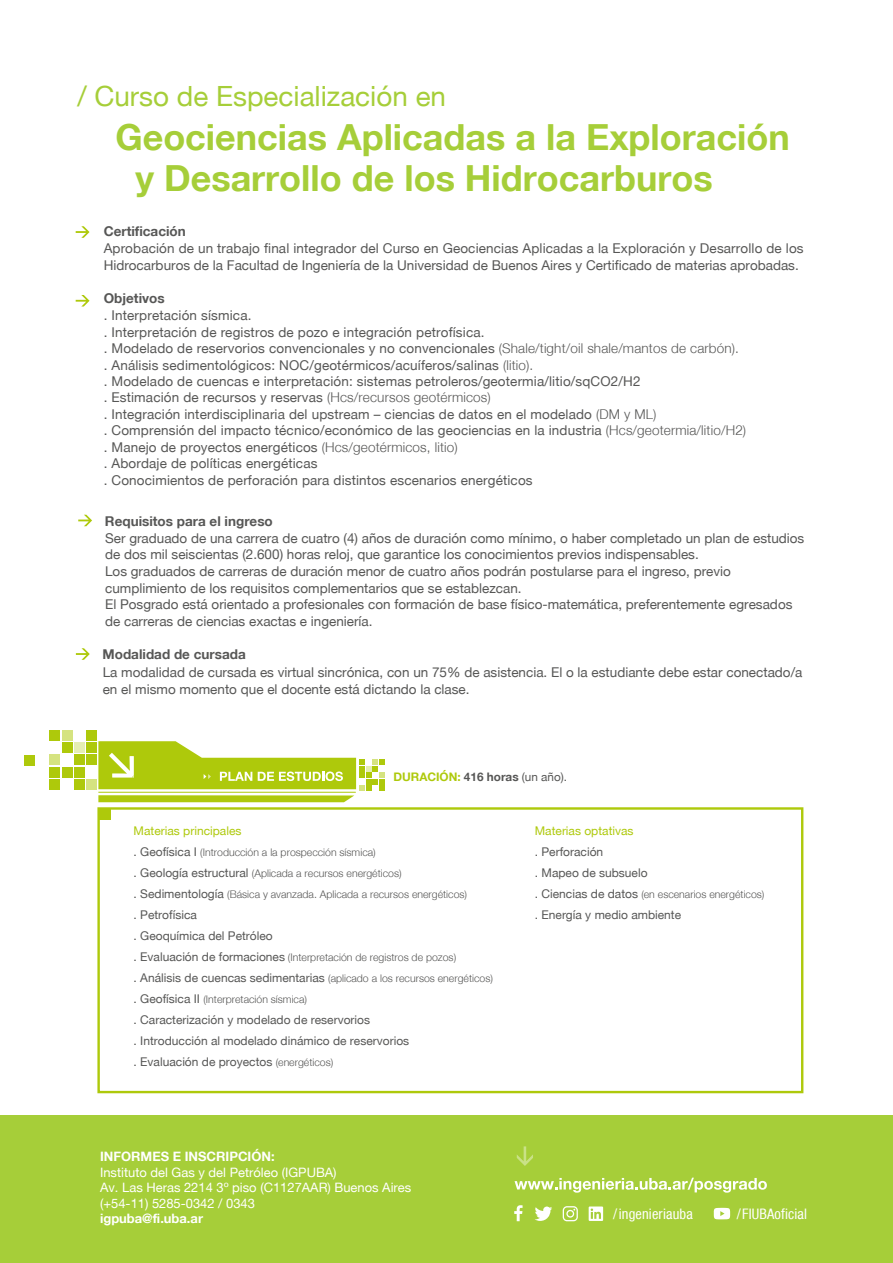
<style>
.page{position:relative;width:893px;height:1263px;background:#fff}
.page>*{position:absolute;margin:0;border:0;box-sizing:border-box;transform-origin:0 0}
.t1{font:700 36px/41.4px "Helvetica Neue";color:#a6ce39}
.t2{font:27.9px "Helvetica Neue";color:#a6ce39}
.t3{font:condensed 14.4px "Helvetica Neue";letter-spacing:.01em;color:#fff}
.t4{font:13.5px/16.5px "Helvetica Neue";color:#575756}
.t5{font:700 13.5px "Helvetica Neue";color:#575756}
.t6{font:12.9px/15.6px "Helvetica Neue";color:#fff}
.t7{font:700 12.9px "Helvetica Neue";color:#fff}
.t8{font:12px/21px "Helvetica Neue";color:#575756}
.t9{font:12px "Helvetica Neue";color:#aec90b}
.t10{font:700 11.7px "Helvetica Neue";color:#aec90b}
.t11{font:300 10.5px/21px "Helvetica Neue";color:#575756}
.s1{font-weight:300}
.s2{color:#575756}
.s3{font-weight:400;color:#575756}
.s4{font-weight:400;font-size:12px}
.s5{font-weight:300;font-size:10.5px}
</style>
<div class="page">
<div style="left:0;top:1115px;width:893px;height:148px;background:#a6ce39"></div>
<svg style="left:76px;top:226px;width:14px;height:12px"></svg>
<svg style="left:76px;top:295px;width:14px;height:11px"></svg>
<div style="left:97px;top:807px;width:706px;height:286px;border:2px solid #aec90b"></div>
<div style="left:99px;top:808px;width:12px;height:12px;background:#aec90b"></div>
<svg style="left:98px;top:741px;width:287px;height:61px"></svg>
<div style="left:50px;top:779px;width:10px;height:10px;background:#aec90b"></div>
<div style="left:50px;top:767px;width:10px;height:10px;background:#aec90b"></div>
<div style="left:50px;top:755px;width:10px;height:10px;background:#d5e380"></div>
<div style="left:50px;top:731px;width:10px;height:10px;background:#aec90b"></div>
<div style="left:86px;top:779px;width:11px;height:10px;background:#d5e380"></div>
<div style="left:86px;top:755px;width:11px;height:10px;background:#aec90b"></div>
<div style="left:86px;top:743px;width:11px;height:10px;background:#aec90b"></div>
<div style="left:86px;top:731px;width:11px;height:10px;background:#aec90b"></div>
<div style="left:74px;top:779px;width:10px;height:10px;background:#aec90b"></div>
<div style="left:74px;top:767px;width:10px;height:10px;background:#aec90b"></div>
<div style="left:74px;top:755px;width:10px;height:10px;background:#aec90b"></div>
<div style="left:74px;top:743px;width:10px;height:10px;background:#e5eeb3"></div>
<div style="left:62px;top:767px;width:10px;height:10px;background:#aec90b"></div>
<div style="left:62px;top:743px;width:10px;height:10px;background:#aec90b"></div>
<div style="left:62px;top:731px;width:10px;height:10px;background:#d5e380"></div>
<div style="left:24px;top:755px;width:11px;height:10px;background:#aec90b"></div>
<svg style="left:517px;top:1146px;width:16px;height:20px"></svg>
<svg style="left:515px;top:1178px;width:252px;height:15px"></svg>
<svg style="left:514px;top:1205px;width:9px;height:16px"></svg>
<svg style="left:535px;top:1206px;width:17px;height:15px"></svg>
<svg style="left:563px;top:1206px;width:15px;height:15px"></svg>
<svg style="left:589px;top:1206px;width:14px;height:15px"></svg>
<svg style="left:714px;top:1208px;width:16px;height:11px"></svg>
<svg style="left:78px;top:515px;width:14px;height:11px"></svg>
<svg style="left:76px;top:648px;width:14px;height:12px"></svg>
<h2 class="t2" style="left:77px;top:79px;width:370px">/ Curso de Especialización en</h2>
<h1 class="t1" style="left:135px;top:116px;width:656px;text-indent:-20px">Geociencias Aplicadas a la Exploración y Desarrollo de los Hidrocarburos</h1>
<p class="t5" style="left:104px;top:223px;width:84px">Certificación</p>
<p class="t4" style="left:104px;top:240px;width:701px;line-height:17.2px">Aprobación de un trabajo final integrador del Curso en Geociencias Aplicadas a la Exploración y Desarrollo de los<br>Hidrocarburos de la Facultad de Ingeniería de la Universidad de Buenos Aires y Certificado de materias aprobadas.</p>
<p class="t5" style="left:104px;top:290px;width:63px">Objetivos</p>
<p class="t4" style="left:104px;top:307px;width:644px">. Interpretación sísmica.<br>. Interpretación de registros de pozo e integración petrofísica.<br>. Modelado de reservorios convencionales y no convencionales <span class="s1">(Shale/tight/oil shale/mantos de carbón).<br></span>. Análisis sedimentológicos: NOC/geotérmicos/acuíferos/salinas <span class="s1">(litio).<br></span>. Modelado de cuencas e interpretación: sistemas petroleros/geotermia/litio/sqCO2/H2<br>. Estimación de recursos y reservas <span class="s1">(Hcs/recursos geotérmicos)<br></span>. Integración interdisciplinaria del upstream – ciencias de datos en el modelado <span class="s1">(DM y ML)<br></span>. Comprensión del impacto técnico/económico de las geociencias en la industria <span class="s1">(Hcs/geotermia/litio/H2) </span>. Manejo de proyectos energéticos <span class="s1">(Hcs/geotérmicos, litio)<br></span>. Abordaje de políticas energéticas<br>. Conocimientos de perforación para distintos escenarios energéticos</p>
<p class="t5" style="left:105px;top:513px;width:169px">Requisitos para el ingreso</p>
<p class="t4" style="left:105px;top:529px;width:701px">Ser graduado de una carrera de cuatro (4) años de duración como mínimo, o haber completado un plan de estudios de dos mil seiscientas (2.600) horas reloj, que garantice los conocimientos previos indispensables.<br>Los graduados de carreras de duración menor de cuatro años podrán postularse para el ingreso, previo cumplimiento de los requisitos complementarios que se establezcan.<br>El Posgrado está orientado a profesionales con formación de base físico-matemática, preferentemente egresados de carreras de ciencias exactas e ingeniería.</p>
<p class="t5" style="left:103px;top:646px;width:145px">Modalidad de cursada</p>
<p class="t4" style="left:103px;top:663px;width:701px;line-height:17.5px">La modalidad de cursada es virtual sincrónica, con un 75% de asistencia. El o la estudiante debe estar conectado/a en el mismo momento que el docente está dictando la clase.</p>
<p class="t10" style="left:393px;top:769px;width:175px">DURACIÓN: <span class="s2">416 horas</span> <span class="s3">(un año).</span></p>
<p class="t9" style="left:134px;top:824px;width:109px">Materias principales</p>
<p class="t11" style="left:134px;top:842px;width:335px"><span class="s4">. Geofísica I</span> (Introducción a la prospección sísmica)<br><span class="s4">. Geología estructural</span> (Aplicada a recursos energéticos)<br><span class="s4">. Sedimentología</span> (Básica y avanzada. Aplicada a recursos energéticos)</p>
<p class="t8" style="left:134px;top:904px;width:141px">. Petrofísica<br>. Geoquímica del Petróleo</p>
<p class="t11" style="left:134px;top:947px;width:361px"><span class="s4">. Evaluación de formaciones</span> (Interpretación de registros de pozos)<br><span class="s4">. Análisis de cuencas sedimentarias</span> (aplicado a los recursos energéticos) <span class="s4">. Geofísica II</span> (Interpretación sísmica)</p>
<p class="t8" style="left:134px;top:1009px;width:277px">. Caracterización y modelado de reservorios<br>. Introducción al modelado dinámico de reservorios . Evaluación de proyectos <span class="s5">(energéticos)</span></p>
<p class="t7" style="left:100px;top:1149px;width:176px">INFORMES E INSCRIPCIÓN:</p>
<p class="t6" style="left:100px;top:1164px;width:313px">Instituto del Gas y del Petróleo (IGPUBA)<br>Av. Las Heras 2214 3º piso (C1127AAR) Buenos Aires (+54-11) 5285-0342 / 0343</p>
<p class="t7" style="left:100px;top:1211px;width:104px">igpuba@fi.uba.ar</p>
<p class="t9" style="left:535px;top:824px;width:100px">Materias optativas</p>
<p class="t8" style="left:535px;top:841px;width:114px">. Perforación<br>. Mapeo de subsuelo</p>
<p class="t11" style="left:535px;top:884px;width:231px"><span class="s4">. Ciencias de datos</span> (en escenarios energéticos)</p>
<p class="t8" style="left:535px;top:904px;width:148px">. Energía y medio ambiente</p>
<p class="t3" style="left:613px;top:1206px;width:81px">/ingenieriauba</p>
<p class="t3" style="left:737px;top:1206px;width:72px">/FIUBAoficial</p>
</div>
